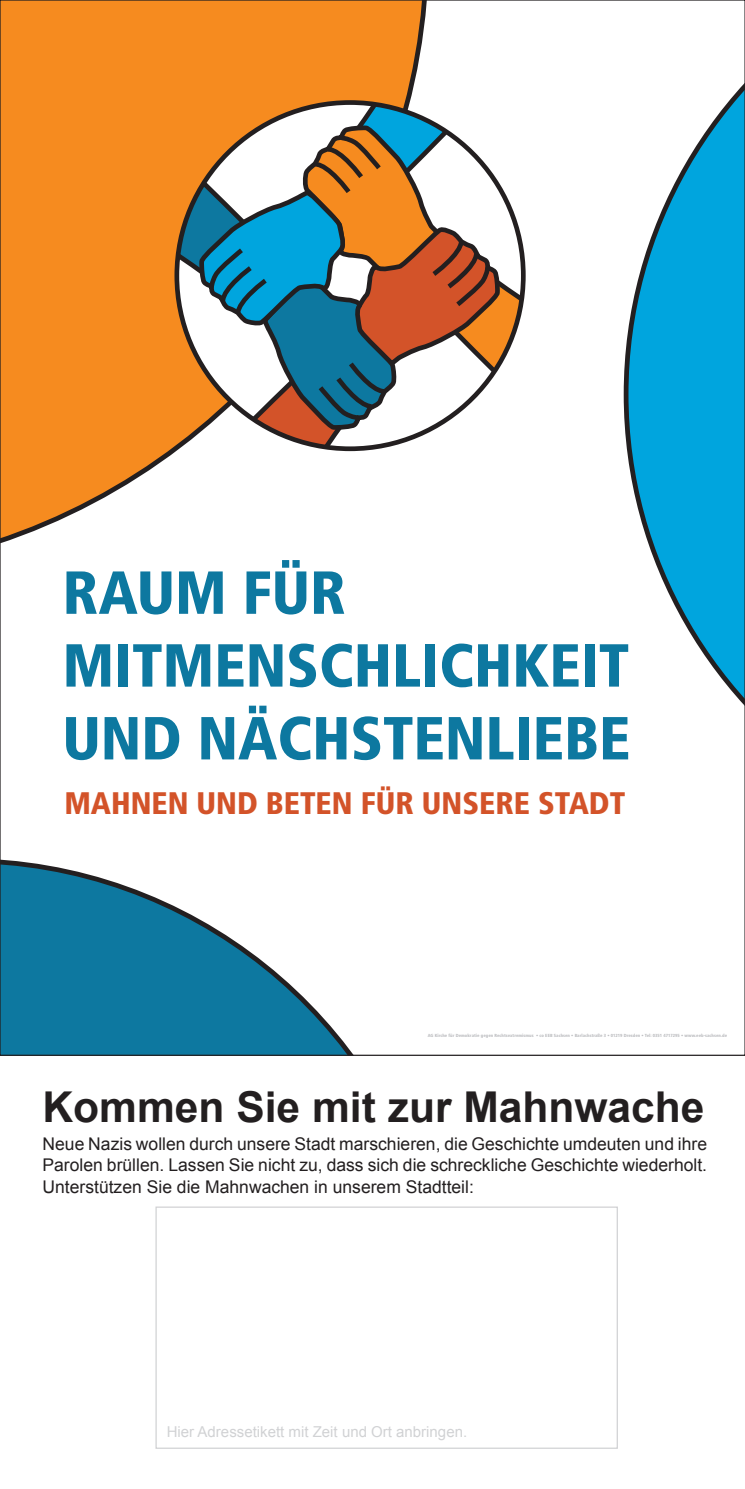
<style>
.page{position:relative;width:745px;height:1489px;background:#fff}
.page>*{position:absolute;margin:0;border:0;box-sizing:border-box;transform-origin:0 0}
.t1{font:900 condensed 60.75px/72.8px "Frutiger";color:#0d78a0}
.t2{font:700 42.5px "Arial";color:#231f20}
.t3{font:900 condensed 31.25px "Frutiger";color:#d35329}
.t4{font:17.5px/21px "Arial";color:#231f20;text-align:justify}
.t5{font:15px "Arial";color:#d1d2d4}
.t6{font:900 condensed 4.5px "Frutiger";letter-spacing:.01em;color:#bcbdc0}
</style>
<div class="page">
<svg style="left:2px;top:2px;width:425px;height:541px"></svg>
<svg style="left:177px;top:102px;width:346px;height:347px"></svg>
<svg style="left:623px;top:86px;width:119px;height:617px"></svg>
<svg style="left:2px;top:859px;width:350px;height:194px"></svg>
<div style="left:155px;top:1206px;width:462px;height:242px;border:1px solid #d1d2d4"></div>
<h1 class="t1" style="left:62px;top:556px;width:569px">RAUM FÜR<br>MITMENSCHLICHKEIT<br>UND NÄCHSTENLIEBE</h1>
<h3 class="t3" style="left:64px;top:784px;width:562px">MAHNEN UND BETEN FÜR UNSERE STADT</h3>
<p class="t6" style="left:427px;top:1032px;width:301px">AG Kirche für Demokratie gegen Rechtsextremismus • co EEB Sachsen • Barlachstraße 3 • 01219 Dresden • Tel: 0351 4717295 • www.eeb-sachsen.de</p>
<h2 class="t2" style="left:43px;top:1079px;width:663px">Kommen Sie mit zur Mahnwache</h2>
<p class="t4" style="left:43px;top:1133px;width:665px">Neue Nazis wollen durch unsere Stadt marschieren, die Geschichte umdeuten und ihre Parolen brüllen. Lassen Sie nicht zu, dass sich die schreckliche Geschichte wiederholt.<br>Unterstützen Sie die Mahnwachen in unserem Stadtteil:</p>
<p class="t5" style="left:167px;top:1421px;width:302px">Hier Adressetikett mit Zeit und Ort anbringen.</p>
</div>
